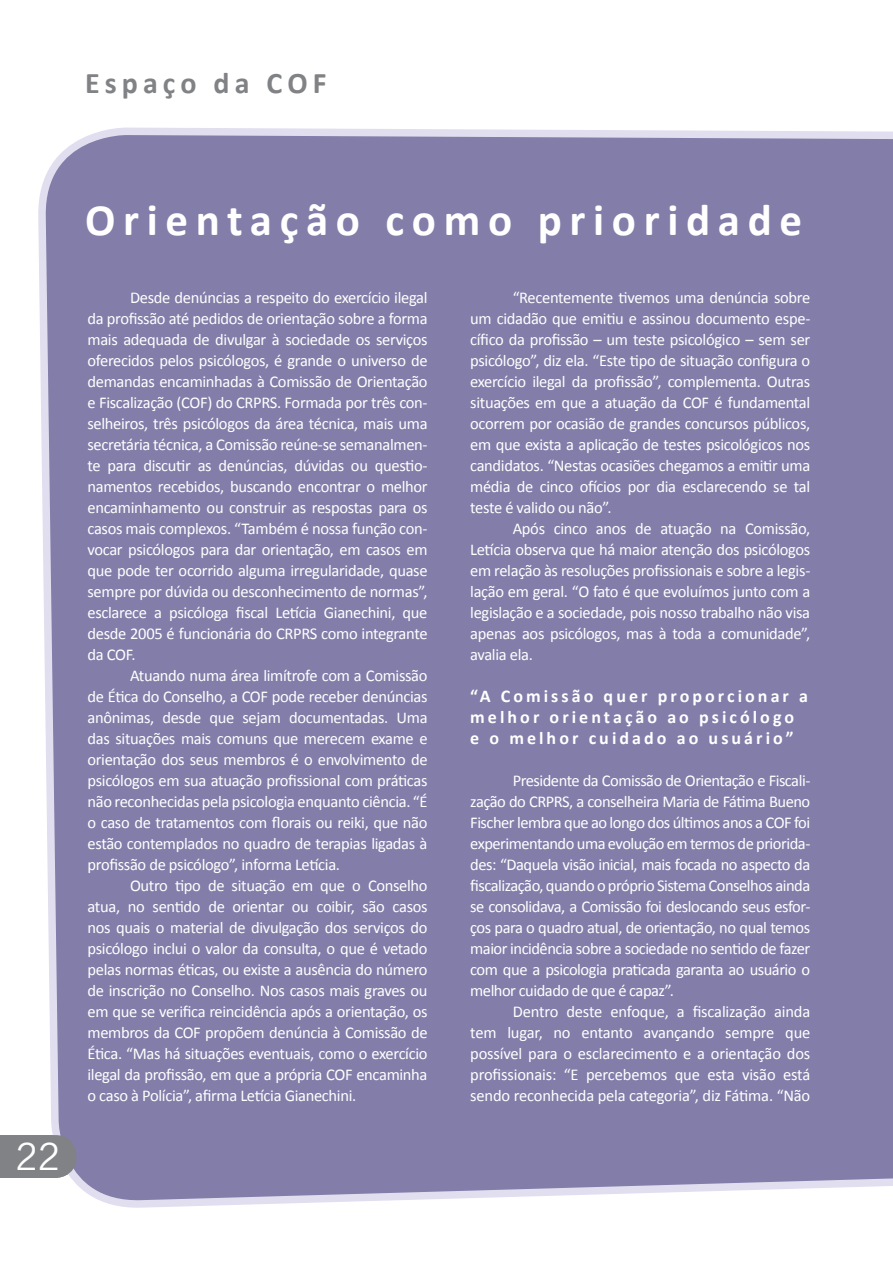
<style>
.page{position:relative;width:893px;height:1263px;background:#fff}
.page>*{position:absolute;margin:0;border:0;box-sizing:border-box;transform-origin:0 0}
.t1{font:700 45px "Calibri";letter-spacing:.17em;color:#fff}
.t2{font:37.5px "News Gothic BT";color:#fff}
.t3{font:700 30px "Calibri";letter-spacing:.17em;color:#808285}
.t4{font:700 18px/21px "Calibri";letter-spacing:.17em;color:#fff}
.t5{font:16.5px/21px "Calibri";letter-spacing:-.02em;color:#fff;text-align:justify}
</style>
<div class="page">
<div style="left:41px;top:127px;width:852px;height:1081px;background:#827da9"></div>
<div style="left:0;top:1135px;width:76px;height:43px;background:#808285"></div>
<h3 class="t3" style="left:85px;top:64px;width:243px">Espaço da COF</h3>
<h2 class="t2" style="left:16px;top:1132px;width:47px">22</h2>
<h1 class="t1" style="left:85px;top:192px;width:719px">Orientação como prioridade</h1>
<p class="t5" style="left:88px;top:286px;width:342px;text-indent:43px">Desde denúncias a respeito do exercício ilegal da profissão até pedidos de orientação sobre a forma mais adequada de divulgar à sociedade os serviços oferecidos pelos psicólogos, é grande o universo de demandas encaminhadas à Comissão de Orientação e Fiscalização (COF) do CRPRS. Formada por três con&shy;selheiros, três psicólogos da área técnica, mais uma secretária técnica, a Comissão reúne-se semanalmen&shy;te para discutir as denúncias, dúvidas ou questio&shy;namentos recebidos, buscando encontrar o melhor encaminhamento ou construir as respostas para os casos mais complexos. “Também é nossa função con&shy;vocar psicólogos para dar orientação, em casos em que pode ter ocorrido alguma irregularidade, quase sempre por dúvida ou desconhecimento de normas”, esclarece a psicóloga fiscal Letícia Gianechini, que desde 2005 é funcionária do CRPRS como integrante da COF.</p>
<p class="t5" style="left:88px;top:664px;width:342px;text-indent:43px">Atuando numa área limítrofe com a Comissão de Ética do Conselho, a COF pode receber denúncias anônimas, desde que sejam documentadas. Uma das situações mais comuns que merecem exame e orientação dos seus membros é o envolvimento de psicólogos em sua atuação profissional com práticas não reconhecidas pela psicologia enquanto ciência. “É o caso de tratamentos com florais ou reiki, que não estão contemplados no quadro de terapias ligadas à profissão de psicólogo”, informa Letícia.</p>
<p class="t5" style="left:88px;top:874px;width:342px;text-indent:43px">Outro tipo de situação em que o Conselho atua, no sentido de orientar ou coibir, são casos nos quais o material de divulgação dos serviços do psicólogo inclui o valor da consulta, o que é vetado pelas normas éticas, ou existe a ausência do número de inscrição no Conselho. Nos casos mais graves ou em que se verifica reincidência após a orientação, os membros da COF propõem denúncia à Comissão de Ética. “Mas há situações eventuais, como o exercício ilegal da profissão, em que a própria COF encaminha o caso à Polícia”, afirma Letícia Gianechini.</p>
<p class="t5" style="left:470px;top:286px;width:342px;text-indent:43px">“Recentemente tivemos uma denúncia sobre um cidadão que emitiu e assinou documento espe&shy;cífico da profissão – um teste psicológico – sem ser psicólogo”, diz ela. “Este tipo de situação configura o exercício ilegal da profissão”, complementa. Outras situações em que a atuação da COF é fundamental ocorrem por ocasião de grandes concursos públicos, em que exista a aplicação de testes psicológicos nos candidatos. “Nestas ocasiões chegamos a emitir uma média de cinco ofícios por dia esclarecendo se tal teste é valido ou não”.</p>
<p class="t5" style="left:470px;top:517px;width:342px;text-indent:43px">Após cinco anos de atuação na Comissão, Letícia observa que há maior atenção dos psicólogos em relação às resoluções profissionais e sobre a legis&shy;lação em geral. “O fato é que evoluímos junto com a legislação e a sociedade, pois nosso trabalho não visa apenas aos psicólogos, mas à toda a comunidade”, avalia ela.</p>
<p class="t4" style="left:470px;top:685px;width:339px">“A Comissão quer proporcionar a melhor orientação ao psicólogo<br>e o melhor cuidado ao usuário”</p>
<p class="t5" style="left:470px;top:769px;width:342px;text-indent:43px">Presidente da Comissão de Orientação e Fiscali&shy;zação do CRPRS, a conselheira Maria de Fátima Bueno Fischer lembra que ao longo dos últimos anos a COF foi experimentando uma evolução em termos de priorida&shy;des: “Daquela visão inicial, mais focada no aspecto da fiscalização, quando o próprio Sistema Conselhos ainda se consolidava, a Comissão foi deslocando seus esfor&shy;ços para o quadro atual, de orientação, no qual temos maior incidência sobre a sociedade no sentido de fazer com que a psicologia praticada garanta ao usuário o melhor cuidado de que é capaz”.</p>
<p class="t5" style="left:470px;top:1000px;width:342px;text-indent:43px">Dentro deste enfoque, a fiscalização ainda tem lugar, no entanto avançando sempre que possível para o esclarecimento e a orientação dos profissionais: “E percebemos que esta visão está sendo reconhecida pela categoria”, diz Fátima. “Não</p>
</div>
